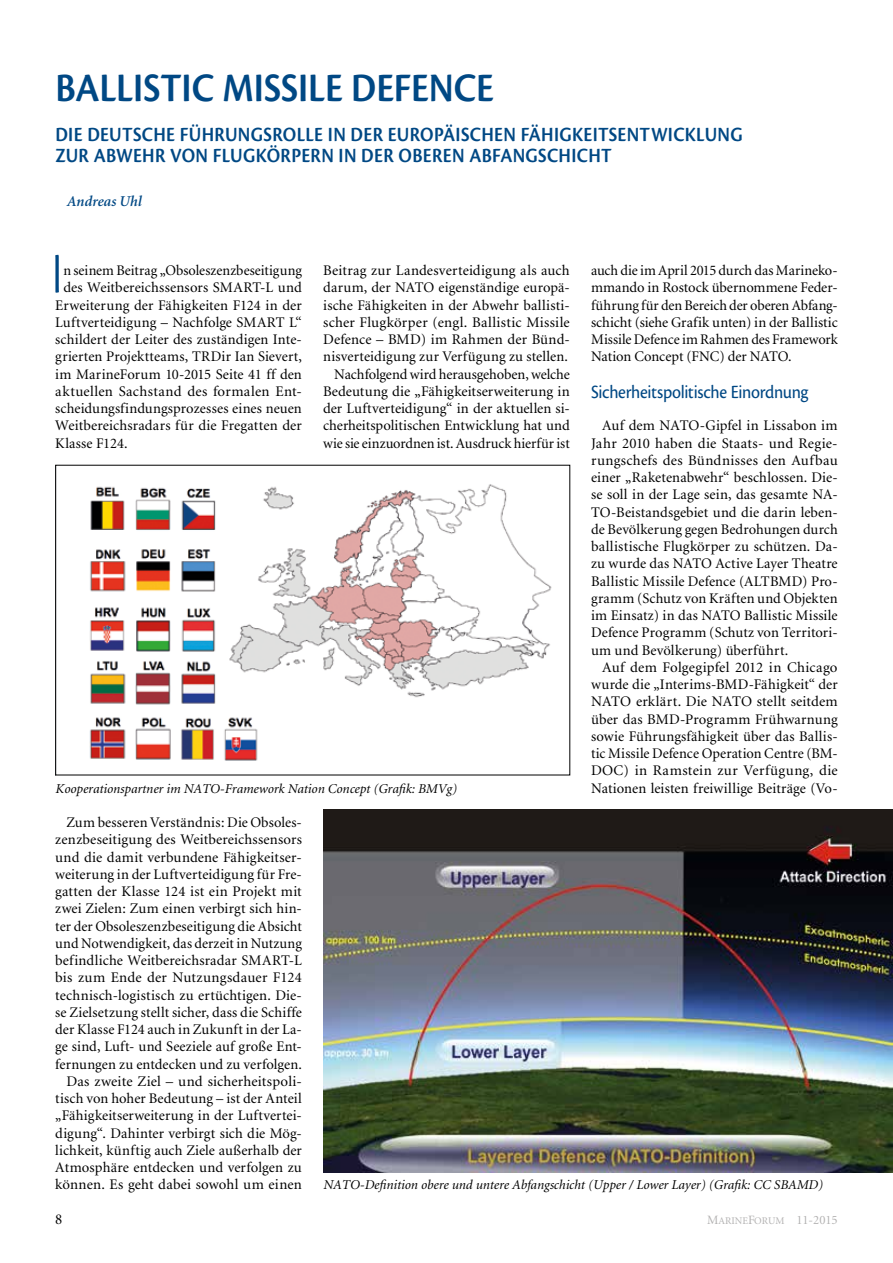
<style>
.page{position:relative;width:893px;height:1263px;background:#fff}
.page>*{position:absolute;margin:0;border:0;box-sizing:border-box;transform-origin:0 0}
.t1{font:300 59.7px "Cronos Pro";color:#004884}
.t2{font:600 42px "Cronos Pro";color:#004884;scale:.9 1}
.t3{font:600 21px/21px "Cronos Pro";letter-spacing:.02em;color:#004884;scale:.9 1}
.t4{font:19.5px "Cronos Pro Capt";letter-spacing:-.02em;color:#004884;scale:.9 1}
.t5{font:italic 600 15px "Minion";color:#004884}
.t6{font:15px "Minion";color:#000}
.t7{font:14.7px/17.2px "Minion";letter-spacing:.01em;color:#000;text-align:justify}
.t8{font:italic 13.5px "Minion";color:#000}
.t9{font:12.75px "Minion Regular SC800";color:#b3b2b2}
.s1{font-size:10.2px}
</style>
<div class="page">
<img style="left:89px;top:484px;width:463px;height:277px">
<img style="left:323px;top:810px;width:570px;height:362px">
<h2 class="t2" style="left:55px;top:64px;width:489px">BALLISTIC MISSILE DEFENCE</h2>
<h3 class="t3" style="left:55px;top:124px;width:765px">DIE DEUTSCHE FÜHRUNGSROLLE IN DER EUROPÄISCHEN FÄHIGKEITSENTWICKLUNG<br>ZUR ABWEHR VON FLUGKÖRPERN IN DER OBEREN ABFANGSCHICHT</h3>
<p class="t5" style="left:66px;top:194px;width:76px">Andreas Uhl</p>
<h1 class="t1" style="left:51px;top:239px;width:14px">I</h1>
<p class="t7" style="left:63px;top:262px;width:240px">n seinem Beitrag „Obsoleszenzbeseitigung</p>
<p class="t7" style="left:63px;top:279px;width:240px">des Weitbereichssensors SMART-L und</p>
<p class="t7" style="left:55px;top:297px;width:248px">Erweiterung der Fähigkeiten F124 in der</p>
<p class="t7" style="left:55px;top:314px;width:248px">Luftverteidigung – Nachfolge SMART L“</p>
<p class="t7" style="left:55px;top:331px;width:248px">schildert der Leiter des zuständigen Inte-</p>
<p class="t7" style="left:55px;top:348px;width:248px">grierten Projektteams, TRDir Ian Sievert,</p>
<p class="t7" style="left:55px;top:366px;width:248px">im MarineForum 10-2015 Seite 41 ff den</p>
<p class="t7" style="left:55px;top:383px;width:248px">aktuellen Sachstand des formalen Ent-</p>
<p class="t7" style="left:55px;top:400px;width:248px">scheidungsfindungsprozesses eines neuen</p>
<p class="t7" style="left:55px;top:417px;width:248px">Weitbereichsradars für die Fregatten der</p>
<p class="t7" style="left:55px;top:435px;width:74px">Klasse F124.</p>
<p class="t7" style="left:323px;top:262px;width:248px;text-align:right">Beitrag zur Landesverteidigung als auch darum, der NATO eigenständige europä&shy;ische Fähigkeiten in der Abwehr ballisti&shy;scher Flugkörper (engl. Ballistic Missile Defence – BMD) im Rahmen der Bünd&shy;nisverteidigung zur Verfügung zu stellen.<br>Nachfolgend wird herausgehoben, welche Bedeutung die „Fähigkeitserweiterung in der Luftverteidigung“ in der aktuellen si&shy;cherheitspolitischen Entwicklung hat und wie sie einzuordnen ist. Ausdruck hierfür ist</p>
<p class="t8" style="left:55px;top:782px;width:403px">Kooperationspartner im NATO-Framework Nation Concept (Grafik: BMVg)</p>
<p class="t7" style="left:591px;top:262px;width:248px">auch die im April 2015 durch das Marineko&shy;mmando in Rostock übernommene Feder&shy;führung für den Bereich der oberen Abfang&shy;schicht (siehe Grafik unten) in der Ballistic Missile Defence im Rahmen des Framework Nation Concept (FNC) der NATO.</p>
<h3 class="t4" style="left:591px;top:381px;width:243px">Sicherheitspolitische Einordnung</h3>
<p class="t7" style="left:591px;top:417px;width:248px;text-indent:11px">Auf dem NATO-Gipfel in Lissabon im Jahr 2010 haben die Staats- und Regie&shy;rungschefs des Bündnisses den Aufbau einer „Raketenabwehr“ beschlossen. Die&shy;se soll in der Lage sein, das gesamte NA-TO-Beistandsgebiet und die darin leben&shy;de Bevölkerung gegen Bedrohungen durch ballistische Flugkörper zu schützen. Da&shy;zu wurde das NATO Active Layer Theatre Ballistic Missile Defence (ALTBMD) Pro&shy;gramm (Schutz von Kräften und Objekten im Einsatz) in das NATO Ballistic Missile Defence Programm (Schutz von Territori&shy;um und Bevölkerung) überführt.</p>
<p class="t7" style="left:591px;top:659px;width:248px;text-indent:11px">Auf dem Folgegipfel 2012 in Chicago wurde die „Interims-BMD-Fähigkeit“ der NATO erklärt. Die NATO stellt seitdem über das BMD-Programm Frühwarnung sowie Führungsfähigkeit über das Ballis&shy;tic Missile Defence Operation Centre (BM-DOC) in Ramstein zur Verfügung, die Nationen leisten freiwillige Beiträge (Vo-</p>
<p class="t7" style="left:55px;top:814px;width:248px;text-align:right">Zum besseren Verständnis: Die Obsoles&shy;zenzbeseitigung des Weitbereichssensors und die damit verbundene Fähigkeitser&shy;weiterung in der Luftverteidigung für Fre&shy;gatten der Klasse 124 ist ein Projekt mit zwei Zielen: Zum einen verbirgt sich hin&shy;ter der Obsoleszenzbeseitigung die Absicht und Notwendigkeit, das derzeit in Nutzung befindliche Weitbereichsradar SMART-L bis zum Ende der Nutzungsdauer F124 technisch-logistisch zu ertüchtigen. Die&shy;se Zielsetzung stellt sicher, dass die Schiffe der Klasse F124 auch in Zukunft in der La&shy;ge sind, Luft- und Seeziele auf große Ent&shy;fernungen zu entdecken und zu verfolgen.<br>Das zweite Ziel – und sicherheitspoli&shy;tisch von hoher Bedeutung – ist der Anteil „Fähigkeitserweiterung in der Luftvertei&shy;digung“. Dahinter verbirgt sich die Mög&shy;lichkeit, künftig auch Ziele außerhalb der Atmosphäre entdecken und verfolgen zu können. Es geht dabei sowohl um einen</p>
<p class="t8" style="left:323px;top:1178px;width:501px">NATO-Definition obere und untere Abfangschicht (Upper / Lower Layer) (Grafik: CC SBAMD)</p>
<p class="t6" style="left:55px;top:1212px;width:9px">8</p>
<p class="t9" style="left:707px;top:1213px;width:132px">M<span class="s1">ARINE</span>F<span class="s1">ORUM</span> 11-2015</p>
</div>
